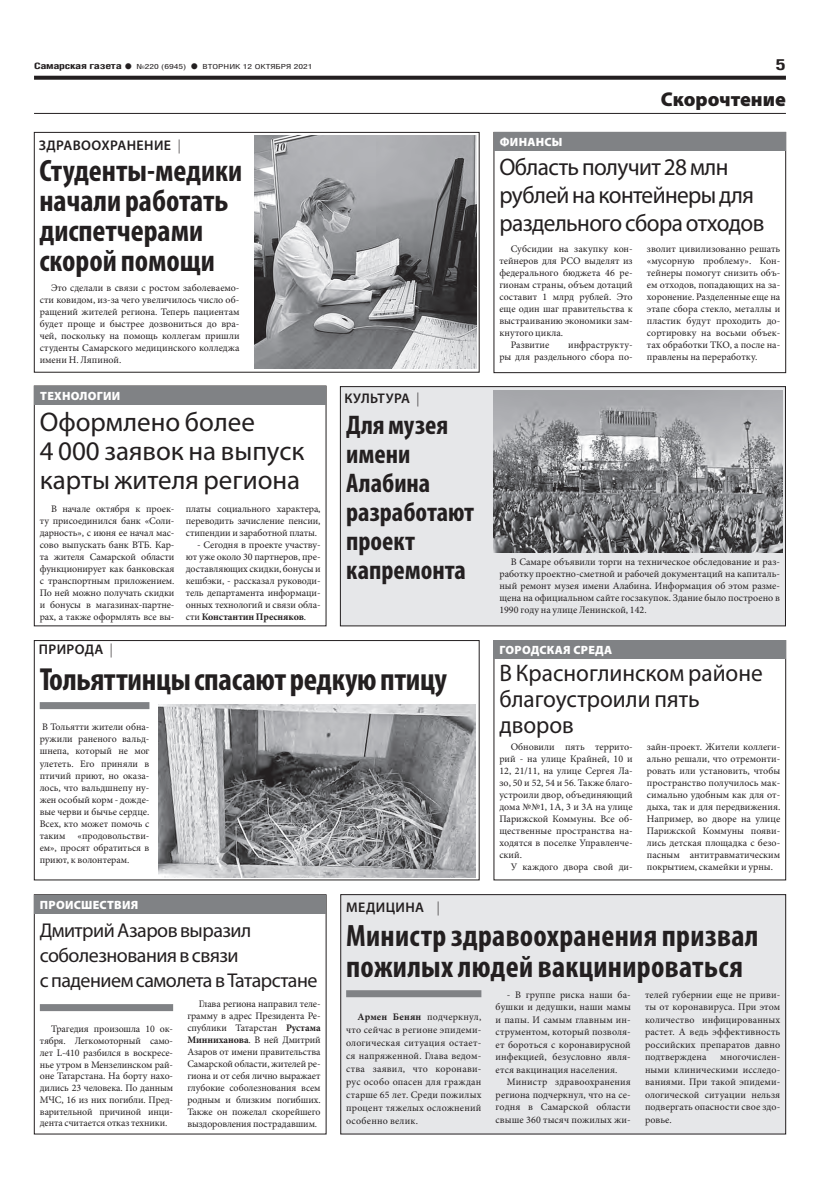
<style>
.page{position:relative;width:820px;height:1191px;background:#fff}
.page>*{position:absolute;margin:0;border:0;box-sizing:border-box;transform-origin:0 0}
.t1{font:700 condensed 32px "Myriad Pro";letter-spacing:-.01em;color:#231f20}
.t2{font:700 condensed 31px/30px "Myriad Pro";color:#231f20}
.t3{font:27px/29px "Myriad Pro";color:#231f20}
.t4{font:700 condensed 27px/29px "Myriad Pro";color:#231f20}
.t5{font:24px/28px "Myriad Pro";letter-spacing:-.02em;color:#231f20}
.t6{font:24px/26px "Myriad Pro";color:#231f20}
.t7{font:20px/25px "Myriad Pro";letter-spacing:-.025em;color:#231f20}
.t8{font:900 20px "Myriad Pro";color:#231f20}
.t9{font:700 15px "Helios Cond";color:#231f20;scale:1.4 1}
.t10{font:600 14px "Myriad Pro";letter-spacing:.03em;color:#231f20}
.t11{font:900 12px "Myriad Pro";letter-spacing:.02em;color:#fff}
.t12{font:10px/12px "Minion Pro";color:#231f20;text-align:justify}
.t13{font:700 9px "Helios Cond";letter-spacing:-.02em;color:#231f20;scale:1.4 1}
.t14{font:7px "Helios Cond";color:#231f20;scale:1.4 1}
.s1{font-size:16px}
.s2{font-weight:700;font-size:16px}
.s3{font-weight:300}
.s4{font-weight:700}
</style>
<div class="page">
<svg style="left:34px;top:76px;width:751px;height:4px;background:#322f2f"></svg>
<div style="left:493px;top:132px;width:292px;height:241px;border:1px solid #231f20"></div>
<div style="left:340px;top:894px;width:445px;height:240px;background:#e6e7e9"></div>
<div style="left:340px;top:894px;width:445px;height:240px;border:1px solid #231f20"></div>
<div style="left:34px;top:386px;width:292px;height:240px;border:1px solid #231f20"></div>
<div style="left:340px;top:386px;width:445px;height:240px;background:#e6e7e9"></div>
<div style="left:340px;top:386px;width:445px;height:240px;border:1px solid #231f20"></div>
<div style="left:494px;top:132px;width:291px;height:19px;background:#808285"></div>
<hr style="left:34px;top:113px;width:751px;height:1px;background:#231f20">
<div style="left:34px;top:640px;width:445px;height:240px;border:1px solid #231f20"></div>
<div style="left:34px;top:132px;width:445px;height:240px;border:1px solid #231f20"></div>
<div style="left:40px;top:1004px;width:133px;height:7px;background:#808285"></div>
<div style="left:346px;top:990px;width:135px;height:7px;background:#808285"></div>
<div style="left:40px;top:702px;width:109px;height:7px;background:#808285"></div>
<div style="left:493px;top:640px;width:292px;height:19px;background:#808285"></div>
<div style="left:34px;top:895px;width:292px;height:19px;background:#808285"></div>
<div style="left:34px;top:386px;width:292px;height:19px;background:#808285"></div>
<img style="left:493px;top:391px;width:288px;height:161px">
<img style="left:254px;top:135px;width:222px;height:234px">
<img style="left:159px;top:704px;width:316px;height:173px">
<p class="t13" style="left:34px;top:61px;width:72px">Самарская газета <span class="s1">•</span></p>
<p class="t14" style="left:136px;top:63px;width:37px">№220 (6945)</p>
<p class="t14" style="left:190px;top:63px;width:89px"><span class="s2">•</span> ВТОРНИК 12 ОКТЯБРЯ 2021</p>
<h3 class="t9" style="left:775px;top:55px;width:9px">5</h3>
<h3 class="t10" style="left:39px;top:136px;width:143px">ЗДРАВООХРАНЕНИЕ <span class="s3">|</span></h3>
<h2 class="t2" style="left:39px;top:155px;width:204px">Студенты-медики начали работать диспетчерами скорой помощи</h2>
<p class="t12" style="left:40px;top:282px;width:201px;text-indent:11px">Это сделали в связи с ростом заболеваемо&shy;сти ковидом, из-за чего увеличилось число об&shy;ращений жителей региона. Теперь пациентам будет проще и быстрее дозвониться до вра&shy;чей, поскольку на помощь коллегам пришли студенты Самарского медицинского колледжа имени Н. Ляпиной.</p>
<p class="t11" style="left:40px;top:389px;width:82px">ТЕХНОЛОГИИ</p>
<h3 class="t3" style="left:40px;top:407px;width:266px">Оформлено более<br>4 000 заявок на выпуск карты жителя региона</h3>
<p class="t12" style="left:40px;top:502px;width:136px;text-indent:11px">В начале октября к проек&shy;ту присоединился банк «Соли&shy;дарность», с июня ее начал мас&shy;сово выпускать банк ВТБ. Кар&shy;та жителя Самарской области функционирует как банковская с транспортным приложением.<br>По ней можно получать скидки и бонусы в магазинах-партне&shy;рах, а также оформлять все вы-</p>
<p class="t12" style="left:186px;top:502px;width:136px">платы социального характера, переводить зачисление пенсии, стипендии и заработной платы.</p>
<p class="t12" style="left:186px;top:538px;width:136px;text-indent:11px">- Сегодня в проекте участву&shy;ют уже около 30 партнеров, пре&shy;доставляющих скидки, бонусы и кешбэки, - рассказал руководи&shy;тель департамента информаци&shy;онных технологий и связи обла&shy;сти <span class="s4">Константин Пресняков</span>.</p>
<h3 class="t10" style="left:39px;top:640px;width:75px">ПРИРОДА <span class="s3">|</span></h3>
<h3 class="t10" style="left:344px;top:389px;width:77px">КУЛЬТУРА <span class="s3">|</span></h3>
<h3 class="t4" style="left:346px;top:410px;width:130px">Для музея имени<br>Алабина разработают проект капремонта</h3>
<h1 class="t1" style="left:40px;top:659px;width:408px">Тольяттинцы спасают редкую птицу</h1>
<p class="t12" style="left:40px;top:721px;width:111px">В Тольятти жители обна&shy;ружили раненого вальд&shy;шнепа, который не мог улететь. Его приняли в птичий приют, но оказа&shy;лось, что вальдшнепу ну&shy;жен особый корм - дожде&shy;вые черви и бычье сердце.<br>Всех, кто может помочь с таким «продовольстви&shy;ем», просят обратиться в приют, к волонтерам.</p>
<p class="t11" style="left:40px;top:898px;width:100px">ПРОИСШЕСТВИЯ</p>
<h3 class="t10" style="left:346px;top:898px;width:95px">МЕДИЦИНА <span class="s3">|</span></h3>
<p class="t11" style="left:499px;top:136px;width:64px">ФИНАНСЫ</p>
<h3 class="t8" style="left:660px;top:87px;width:127px">Скорочтение</h3>
<h3 class="t5" style="left:499px;top:153px;width:266px">Область получит 28 млн рублей на контейнеры для раздельного сбора отходов</h3>
<p class="t12" style="left:510px;top:243px;width:123px">Субсидии на закупку кон-</p>
<p class="t12" style="left:499px;top:255px;width:135px">тейнеров для РСО выделят из</p>
<p class="t12" style="left:499px;top:267px;width:135px">федерального бюджета 46 ре-</p>
<p class="t12" style="left:499px;top:279px;width:135px">гионам страны, объем дотаций</p>
<p class="t12" style="left:499px;top:291px;width:135px">составит 1 млрд рублей. Это</p>
<p class="t12" style="left:499px;top:303px;width:135px">еще один шаг правительства к</p>
<p class="t12" style="left:499px;top:315px;width:135px">выстраиванию экономики зам-</p>
<p class="t12" style="left:499px;top:327px;width:65px">кнутого цикла.</p>
<p class="t12" style="left:510px;top:339px;width:40px">Развитие</p>
<p class="t12" style="left:646px;top:243px;width:135px">зволит цивилизованно решать «мусорную проблему». Кон&shy;тейнеры помогут снизить объ&shy;ем отходов, попадающих на за&shy;хоронение. Разделенные еще на этапе сбора стекло, металлы и пластик будут проходить до&shy;сортировку на восьми объек&shy;тах обработки ТКО, а после на&shy;правлены на переработку.</p>
<p class="t12" style="left:499px;top:339px;width:135px;text-align:right">инфраструкту-<br>ры для раздельного сбора по-</p>
<p class="t12" style="left:499px;top:556px;width:282px;text-indent:11px">В Самаре объявили торги на техническое обследование и раз&shy;работку проектно-сметной и рабочей документаций на капиталь&shy;ный ремонт музея имени Алабина. Информация об этом разме&shy;щена на официальном сайте госзакупок. Здание было построено в 1990 году на улице Ленинской, 142.</p>
<p class="t11" style="left:499px;top:643px;width:114px">ГОРОДСКАЯ СРЕДА</p>
<h3 class="t6" style="left:499px;top:659px;width:265px">В Красноглинском районе благоустроили пять дворов</h3>
<p class="t12" style="left:499px;top:741px;width:135px;text-indent:11px">Обновили пять террито&shy;рий - на улице Крайней, 10 и 12, 21/11, на улице Сергея Ла&shy;зо, 50 и 52, 54 и 56. Также благо&shy;устроили двор, объединяющий дома №№1, 1А, 3 и 3А на улице Парижской Коммуны. Все об&shy;щественные пространства на&shy;ходятся в поселке Управленче&shy;ский.</p>
<p class="t12" style="left:510px;top:861px;width:123px">У каждого двора свой ди-</p>
<p class="t12" style="left:646px;top:741px;width:135px">зайн-проект. Жители коллеги&shy;ально решали, что отремонти&shy;ровать или установить, чтобы пространство получилось мак&shy;симально удобным как для от&shy;дыха, так и для передвижения.<br>Например, во дворе на улице Парижской Коммуны появи&shy;лись детская площадка с безо&shy;пасным антитравматическим покрытием, скамейки и урны.</p>
<h3 class="t7" style="left:40px;top:917px;width:279px">Дмитрий Азаров выразил соболезнования в связи<br>с падением самолета в Татарстане</h3>
<h2 class="t2" style="left:346px;top:919px;width:413px;line-height:31px">Министр здравоохранения призвал пожилых людей вакцинироваться</h2>
<p class="t12" style="left:495px;top:988px;width:137px;line-height:12.5px;text-indent:11px">- В группе риска наши ба&shy;бушки и дедушки, наши мамы и папы. И самым главным ин&shy;струментом, который позволя&shy;ет бороться с коронавирусной инфекцией, безусловно явля&shy;ется вакцинация населения.</p>
<p class="t12" style="left:495px;top:1075px;width:137px;line-height:12.5px;text-indent:11px">Министр здравоохранения региона подчеркнул, что на се&shy;годня в Самарской области свыше 360 тысяч пожилых жи-</p>
<p class="t12" style="left:644px;top:988px;width:137px;line-height:12.5px">телей губернии еще не приви&shy;ты от коронавируса. При этом количество инфицированных растет. А ведь эффективность российских препаратов давно подтверждена</p>
<p class="t12" style="left:187px;top:997px;width:135px;text-indent:11px">Глава региона направил теле&shy;грамму в адрес Президента Ре&shy;спублики Татарстан <span class="s4">Рустама Минниханова</span>. В ней Дмитрий Азаров от имени правительства Самарской области, жителей ре&shy;гиона и от себя лично выражает глубокие соболезнования всем родным и близким погибших.<br>Также он пожелал скорейшего выздоровления пострадавшим.</p>
<p class="t12" style="left:346px;top:1010px;width:137px;line-height:13px;text-indent:11px"><span class="s4">Армен Бенян</span> подчеркнул, что сейчас в регионе эпидеми&shy;ологическая ситуация остает&shy;ся напряженной. Глава ведом&shy;ства заявил, что коронави&shy;рус особо опасен для граждан старше 65 лет. Среди пожилых процент тяжелых осложнений особенно велик.</p>
<p class="t12" style="left:40px;top:1023px;width:135px;text-indent:11px">Трагедия произошла 10 ок&shy;тября. Легкомоторный само&shy;лет L-410 разбился в воскресе&shy;нье утром в Мензелинском рай&shy;оне Татарстана. На борту нахо&shy;дились 23 человека. По данным МЧС, 16 из них погибли. Пред&shy;варительной причиной инци&shy;дента считается отказ техники.</p>
<p class="t12" style="left:644px;top:1050px;width:137px;line-height:12.5px;text-indent:75px">многочислен&shy;ными клиническими исследо&shy;ваниями. При такой эпидеми&shy;ологической ситуации нельзя подвергать опасности свое здо&shy;ровье.</p>
</div>
